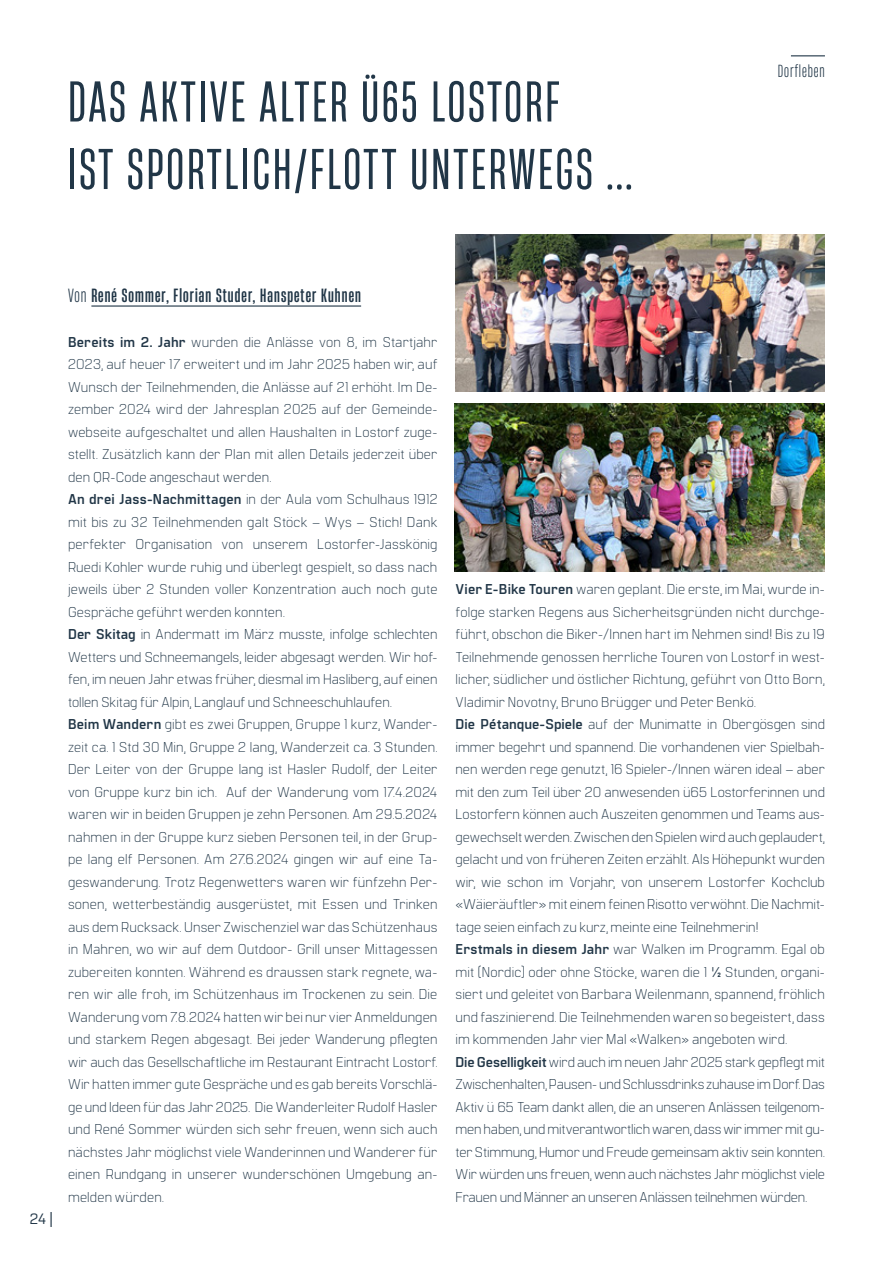
<style>
.page{position:relative;width:893px;height:1263px;background:#fff}
.page>*{position:absolute;margin:0;border:0;box-sizing:border-box;transform-origin:0 0}
.t1{font:54px/67.5px "Heading Now 34";letter-spacing:.055em;color:#213647}
.t2{font:500 18px "Heading Now 35";letter-spacing:.06em;color:#213647}
.t3{font:16.5px "Heading Now 33";letter-spacing:.06em;color:#213647}
.t4{font:500 15px "Manifold CF";color:#213647}
.t5{font:300 14.25px/22.5px "Manifold CF";letter-spacing:.005em;color:#213647}
.s1{font-family:"Heading Now 33";font-weight:400}
.s2{font-weight:700}
</style>
<div class="page">
<hr style="left:791px;top:55px;width:34px;height:1px;background:#213647">
<hr style="left:91px;top:305px;width:270px;height:2px;background:#213647">
<img style="left:455px;top:403px;width:370px;height:169px">
<img style="left:455px;top:234px;width:370px;height:158px">
<h1 class="t1" style="left:68px;top:66px;width:565px">DAS AKTIVE ALTER Ü65 LOSTORF<br>IST SPORTLICH/FLOTT UNTERWEGS ...</h1>
<p class="t3" style="left:778px;top:59px;width:49px">Dorfleben</p>
<p class="t4" style="left:30px;top:1207px;width:25px">24|</p>
<p class="t2" style="left:68px;top:282px;width:294px"><span class="s1">Von</span> René Sommer, Florian Studer, Hanspeter Kuhnen</p>
<p class="t5" style="left:68px;top:329px;width:371px"><span class="s2">Bereits im 2. Jahr</span> wurden die Anlässe von 8, im Startjahr 2023, auf heuer 17 erweitert und im Jahr 2025 haben wir, auf Wunsch der Teilnehmenden, die Anlässe auf 21 erhöht. Im De&shy;zember 2024 wird der Jahresplan 2025 auf der Gemeinde&shy;webseite aufgeschaltet und allen Haushalten in Lostorf zuge&shy;stellt. Zusätzlich kann der Plan mit allen Details jederzeit über den QR-Code angeschaut werden.<br><span class="s2">An drei Jass-Nachmittagen</span> in der Aula vom Schulhaus 1912 mit bis zu 32 Teilnehmenden galt Stöck – Wys – Stich! Dank perfekter Organisation von unserem Lostorfer-Jasskönig Ruedi Kohler wurde ruhig und überlegt gespielt, so dass nach jeweils über 2 Stunden voller Konzentration auch noch gute Gespräche geführt werden konnten.<br><span class="s2">Der Skitag</span> in Andermatt im März musste, infolge schlechten Wetters und Schneemangels, leider abgesagt werden. Wir hof&shy;fen, im neuen Jahr etwas früher, diesmal im Hasliberg, auf einen tollen Skitag für Alpin, Langlauf und Schneeschuhlaufen.<br><span class="s2">Beim Wandern</span> gibt es zwei Gruppen, Gruppe 1 kurz, Wander&shy;zeit ca. 1 Std 30 Min, Gruppe 2 lang, Wanderzeit ca. 3 Stunden.<br>Der Leiter von der Gruppe lang ist Hasler Rudolf, der Leiter von Gruppe kurz bin ich. Auf der Wanderung vom 17.4.2024 waren wir in beiden Gruppen je zehn Personen. Am 29.5.2024 nahmen in der Gruppe kurz sieben Personen teil, in der Grup&shy;pe lang elf Personen. Am 27.6.2024 gingen wir auf eine Ta&shy;geswanderung. Trotz Regenwetters waren wir fünfzehn Per&shy;sonen, wetterbeständig ausgerüstet, mit Essen und Trinken aus dem Rucksack. Unser Zwischenziel war das Schützenhaus in Mahren, wo wir auf dem Outdoor- Grill unser Mittagessen zubereiten konnten. Während es draussen stark regnete, wa&shy;ren wir alle froh, im Schützenhaus im Trockenen zu sein. Die Wanderung vom 7.8.2024 hatten wir bei nur vier Anmeldungen und starkem Regen abgesagt. Bei jeder Wanderung pflegten wir auch das Gesellschaftliche im Restaurant Eintracht Lostorf.<br>Wir hatten immer gute Gespräche und es gab bereits Vorschlä&shy;ge und Ideen für das Jahr 2025. Die Wanderleiter Rudolf Hasler und René Sommer würden sich sehr freuen, wenn sich auch nächstes Jahr möglichst viele Wanderinnen und Wanderer für einen Rundgang in unserer wunderschönen Umgebung an&shy;melden würden.</p>
<p class="t5" style="left:455px;top:577px;width:371px"><span class="s2">Vier E-Bike Touren</span> waren geplant. Die erste, im Mai, wurde in&shy;folge starken Regens aus Sicherheitsgründen nicht durchge&shy;führt, obschon die Biker-/Innen hart im Nehmen sind! Bis zu 19<br>Teilnehmende genossen herrliche Touren von Lostorf in west&shy;licher, südlicher und östlicher Richtung, geführt von Otto Born, Vladimir Novotny, Bruno Brügger und Peter Benkö.<br><span class="s2">Die Pétanque-Spiele</span> auf der Munimatte in Obergösgen sind immer begehrt und spannend. Die vorhandenen vier Spielbah&shy;nen werden rege genutzt, 16 Spieler-/Innen wären ideal – aber mit den zum Teil über 20 anwesenden ü65 Lostorferinnen und Lostorfern können auch Auszeiten genommen und Teams aus&shy;gewechselt werden. Zwischen den Spielen wird auch geplaudert, gelacht und von früheren Zeiten erzählt. Als Höhepunkt wurden wir, wie schon im Vorjahr, von unserem Lostorfer Kochclub «Wäieräuftler» mit einem feinen Risotto verwöhnt. Die Nachmit&shy;tage seien einfach zu kurz, meinte eine Teilnehmerin!<br><span class="s2">Erstmals in diesem Jahr</span> war Walken im Programm. Egal ob mit (Nordic) oder ohne Stöcke, waren die 1 ½ Stunden, organi&shy;siert und geleitet von Barbara Weilenmann, spannend, fröhlich und faszinierend. Die Teilnehmenden waren so begeistert, dass im kommenden Jahr vier Mal «Walken» angeboten wird.<br><span class="s2">Die Geselligkeit</span> wird auch im neuen Jahr 2025 stark gepflegt mit Zwischenhalten, Pausen- und Schlussdrinks zuhause im Dorf. Das Aktiv ü 65 Team dankt allen, die an unseren Anlässen teilgenom&shy;men haben, und mitverantwortlich waren, dass wir immer mit gu&shy;ter Stimmung, Humor und Freude gemeinsam aktiv sein konnten.<br>Wir würden uns freuen, wenn auch nächstes Jahr möglichst viele Frauen und Männer an unseren Anlässen teilnehmen würden.</p>
</div>
